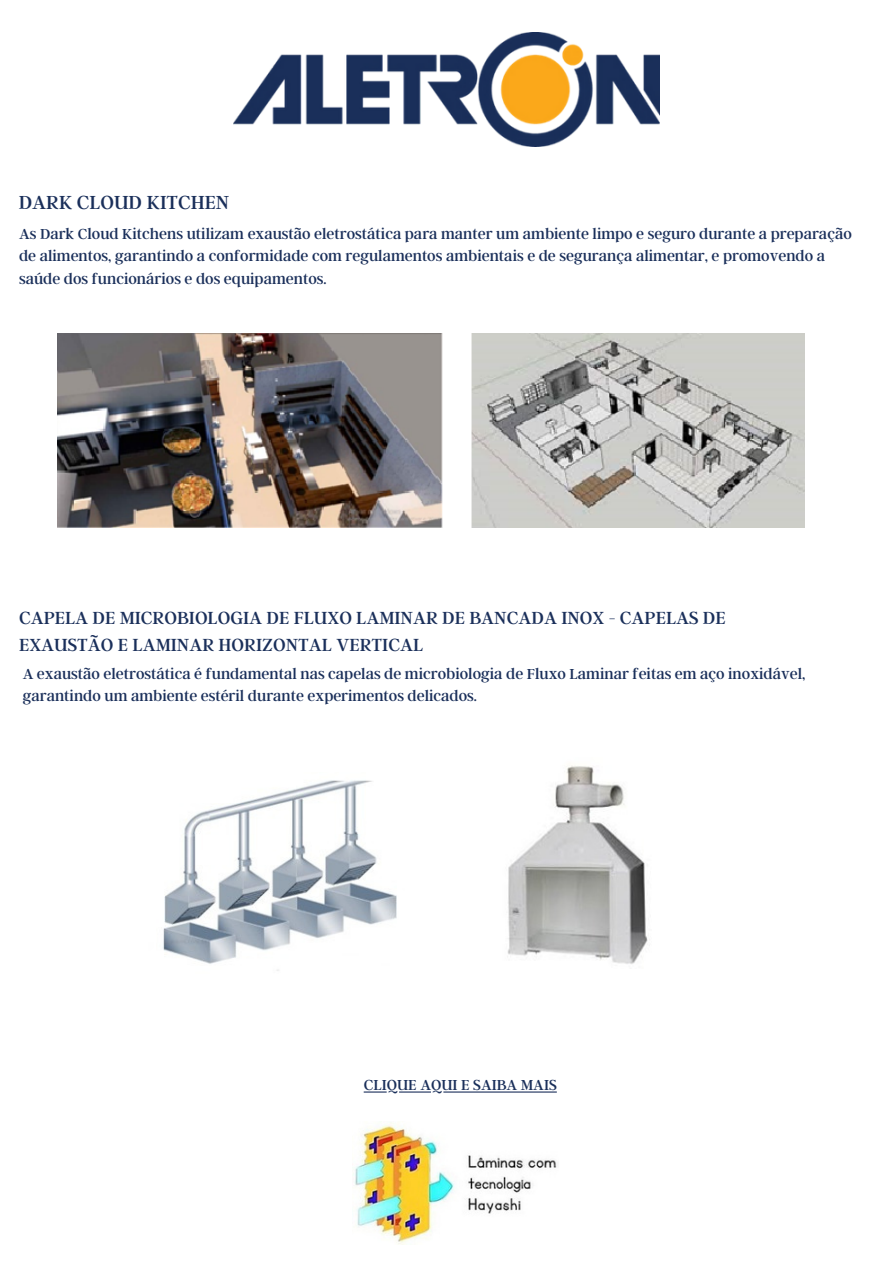
<style>
.page{position:relative;width:894px;height:1264px;background:#fff}
.page>*{position:absolute;margin:0;border:0;box-sizing:border-box;transform-origin:0 0}
.t1{font:21px "Argent CF";color:#1a2f5a}
.t2{font:19.5px/27px "Argent CF";color:#1a2f5a}
.t3{font:16.05px/22.5px "Argent CF";color:#1a2f5a}
</style>
<div class="page">
<img style="left:353px;top:1123px;width:204px;height:121px">
<img style="left:233px;top:33px;width:426px;height:113px">
<img style="left:57px;top:333px;width:747px;height:195px">
<img style="left:163px;top:780px;width:234px;height:191px">
<img style="left:507px;top:765px;width:141px;height:199px">
<svg style="left:363px;top:1091px;width:193px;height:1px"></svg>
<p class="t1" style="left:19px;top:189px;width:212px">DARK CLOUD KITCHEN</p>
<h2 class="t3" style="left:19px;top:221px;width:834px">As Dark Cloud Kitchens utilizam exaustão eletrostática para manter um ambiente limpo e seguro durante a preparação de alimentos, garantindo a conformidade com regulamentos ambientais e de segurança alimentar, e promovendo a saúde dos funcionários e dos equipamentos.</h2>
<p class="t2" style="left:19px;top:603px;width:708px">CAPELA DE MICROBIOLOGIA DE FLUXO LAMINAR DE BANCADA INOX - CAPELAS DE<br>EXAUSTÃO E LAMINAR HORIZONTAL VERTICAL</p>
<p class="t3" style="left:23px;top:661px;width:784px">A exaustão eletrostática é fundamental nas capelas de microbiologia de Fluxo Laminar feitas em aço inoxidável, garantindo um ambiente estéril durante experimentos delicados.</p>
<p class="t3" style="left:363px;top:1072px;width:194px">CLIQUE AQUI E SAIBA MAIS</p>
</div>
